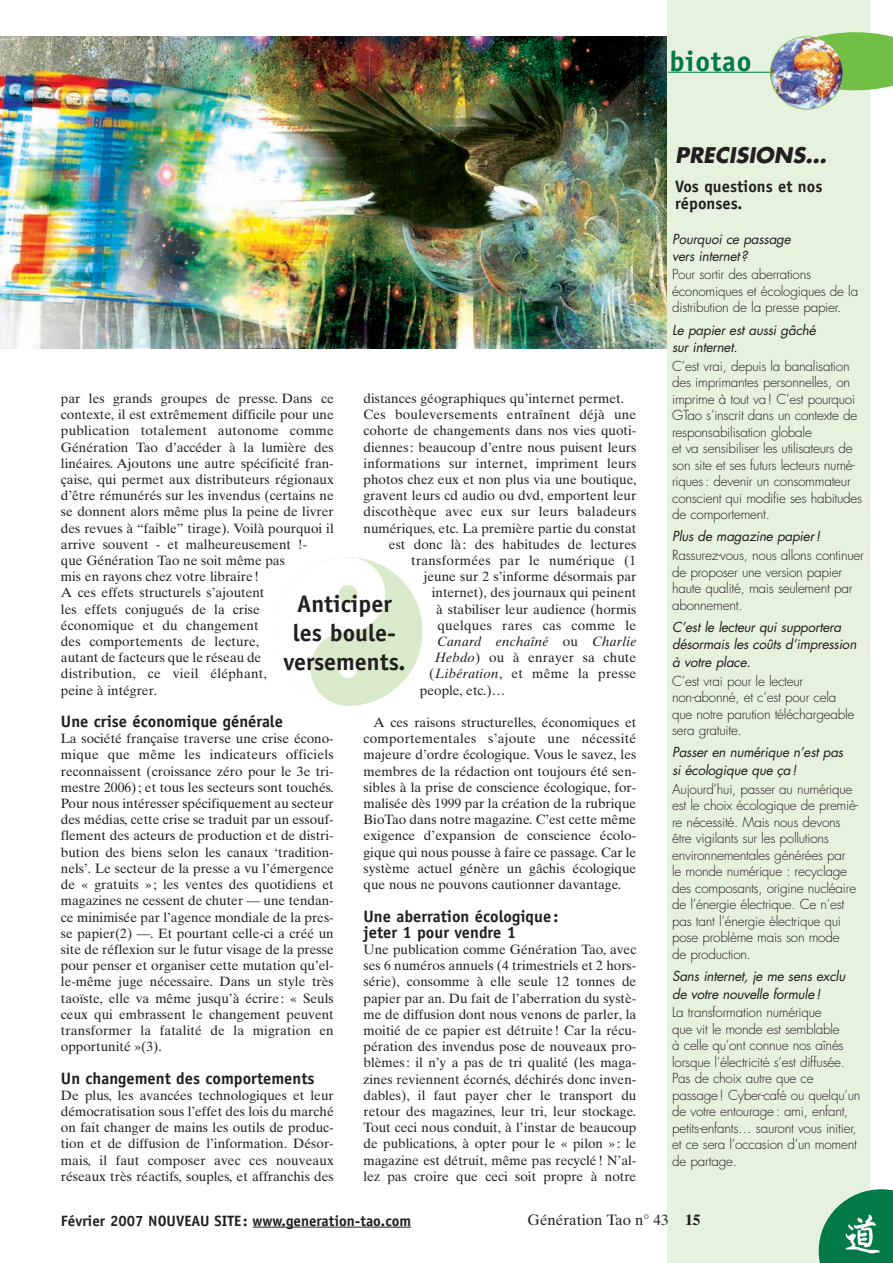
<style>
.page{position:relative;width:893px;height:1263px;background:#fff}
.page>*{position:absolute;margin:0;border:0;box-sizing:border-box;transform-origin:0 0}
.t1{font:700 28.5px "Officina Sans";letter-spacing:.03em;color:#017a47}
.t2{font:700 24px/28.8px "Officina Sans";color:#231f20;text-align:center}
.t3{font:italic 700 21px "Futura";color:#231f20}
.t4{font:700 16.5px/16.2px "Officina Sans";color:#231f20}
.t5{font:700 15px "Officina Sans";color:#231f20}
.t6{font:15px "Times Ten";color:#231f20}
.t7{font:13.5px/16.2px "Times Ten";color:#231f20;text-align:justify}
.t8{font:300 13.5px/16.5px "Futura";letter-spacing:-.02em;color:#231f20}
.t9{font:italic 13.5px/18.1px "Futura";color:#231f20}
.t10{font:13.5px "Times Ten";letter-spacing:.02em;color:#231f20}
.t11{font:italic 13.5px "Times Ten";letter-spacing:.02em;color:#231f20}
.s1{font-style:normal}
.s2{font-style:italic}
.s3{font-weight:300;font-style:normal}
.s4{font-weight:400;font-style:italic}
.s5{font-weight:700}
</style>
<div class="page">
<img style="left:0;top:0;width:893px;height:1263px">
<p class="t1" style="left:669px;top:50px;width:84px">biotao</p>
<p class="t7" style="left:61px;top:392px;width:274px;text-align:left">par les grands groupes de presse. Dans ce contexte, il est extrêmement difficile pour une publication totalement autonome comme Génération Tao d’accéder à la lumière des linéaires. Ajoutons une autre spécificité fran&shy;çaise, qui permet aux distributeurs régionaux d’être rémunérés sur les invendus (certains ne se donnent alors même plus la peine de livrer des revues à “faible” tirage). Voilà pourquoi il arrive souvent - et malheureusement !-<br>que Génération Tao ne soit même pas<br>mis en rayons chez votre libraire !<br>A ces effets structurels s’ajoutent<br>les effets conjugués de la crise économique et du changement<br>des comportements de lecture,<br>autant de facteurs que le réseau de distribution, ce vieil éléphant,<br>peine à intégrer.</p>
<p class="t4" style="left:61px;top:715px;width:224px">Une crise économique générale</p>
<p class="t7" style="left:61px;top:732px;width:274px">La société française traverse une crise écono&shy;mique que même les indicateurs officiels reconnaissent (croissance zéro pour le 3e tri&shy;mestre 2006) ; et tous les secteurs sont touchés.<br>Pour nous intéresser spécifiquement au secteur des médias, cette crise se traduit par un essouf&shy;flement des acteurs de production et de distri&shy;bution des biens selon les canaux ‘tradition&shy;nels’. Le secteur de la presse a vu l’émergence de « gratuits » ; les ventes des quotidiens et magazines ne cessent de chuter — une tendan&shy;ce minimisée par l’agence mondiale de la pres&shy;se papier(2) —. Et pourtant celle-ci a créé un site de réflexion sur le futur visage de la presse pour penser et organiser cette mutation qu’el&shy;le-même juge nécessaire. Dans un style très taoïste, elle va même jusqu’à écrire : « Seuls ceux qui embrassent le changement peuvent transformer la fatalité de la migration en opportunité »(3).</p>
<p class="t4" style="left:61px;top:1071px;width:255px">Un changement des comportements</p>
<p class="t7" style="left:61px;top:1088px;width:274px">De plus, les avancées technologiques et leur démocratisation sous l’effet des lois du marché on fait changer de mains les outils de produc&shy;tion et de diffusion de l’information. Désor&shy;mais, il faut composer avec ces nouveaux réseaux très réactifs, souples, et affranchis des</p>
<p class="t7" style="left:363px;top:392px;width:262px">distances géographiques qu’internet permet.</p>
<p class="t10" style="left:363px;top:409px;width:274px">Ces bouleversements entraînent déjà une</p>
<p class="t7" style="left:363px;top:424px;width:274px">cohorte de changements dans nos vies quoti-</p>
<p class="t7" style="left:363px;top:440px;width:274px">diennes : beaucoup d’entre nous puisent leurs</p>
<p class="t7" style="left:363px;top:456px;width:274px">informations sur internet, impriment leurs</p>
<p class="t7" style="left:363px;top:473px;width:274px">photos chez eux et non plus via une boutique,</p>
<p class="t7" style="left:363px;top:489px;width:274px">gravent leurs cd audio ou dvd, emportent leur</p>
<p class="t10" style="left:363px;top:507px;width:274px">discothèque avec eux sur leurs baladeurs</p>
<p class="t7" style="left:363px;top:521px;width:274px">numériques, etc. La première partie du constat</p>
<p class="t7" style="left:389px;top:537px;width:249px">est donc là : des habitudes de lectures</p>
<p class="t10" style="left:411px;top:555px;width:227px">transformées par le numérique (1</p>
<p class="t7" style="left:424px;top:570px;width:214px">jeune sur 2 s’informe désormais par</p>
<p class="t7" style="left:432px;top:586px;width:206px">internet), des journaux qui peinent</p>
<p class="t7" style="left:436px;top:602px;width:202px">à stabiliser leur audience (hormis</p>
<p class="t10" style="left:437px;top:620px;width:200px">quelques rares cas comme le</p>
<p class="t11" style="left:437px;top:636px;width:201px">Canard enchaîné <span class="s1">ou</span> Charlie</p>
<p class="t7" style="left:435px;top:651px;width:203px"><span class="s2">Hebdo</span>) ou à enrayer sa chute</p>
<p class="t10" style="left:429px;top:669px;width:209px">(<span class="s2">Libération</span>, et même la presse</p>
<p class="t7" style="left:420px;top:683px;width:87px">people, etc.)…</p>
<p class="t7" style="left:363px;top:716px;width:274px;text-indent:10px">A ces raisons structurelles, économiques et comportementales s’ajoute une nécessité majeure d’ordre écologique. Vous le savez, les membres de la rédaction ont toujours été sen&shy;sibles à la prise de conscience écologique, for&shy;malisée dès 1999 par la création de la rubrique BioTao dans notre magazine. C’est cette même exigence d’expansion de conscience écolo&shy;gique qui nous pousse à faire ce passage. Car le système actuel génère un gâchis écologique que nous ne pouvons cautionner davantage.</p>
<p class="t4" style="left:363px;top:909px;width:196px">Une aberration écologique: jeter 1 pour vendre 1</p>
<p class="t7" style="left:363px;top:942px;width:274px">Une publication comme Génération Tao, avec ses 6 numéros annuels (4 trimestriels et 2 hors&shy;série), consomme à elle seule 12 tonnes de papier par an. Du fait de l’aberration du systè&shy;me de diffusion dont nous venons de parler, la moitié de ce papier est détruite ! Car la récu&shy;pération des invendus pose de nouveaux pro&shy;blèmes : il n’y a pas de tri qualité (les maga&shy;zines reviennent écornés, déchirés donc inven&shy;dables), il faut payer cher le transport du retour des magazines, leur tri, leur stockage.<br>Tout ceci nous conduit, à l’instar de beaucoup de publications, à opter pour le « pilon » : le magazine est détruit, même pas recyclé ! N’al&shy;lez pas croire que ceci soit propre à notre</p>
<p class="t2" style="left:283px;top:591px;width:124px">Anticiper les boule&shy;versements.</p>
<p class="t3" style="left:675px;top:146px;width:156px">PRECISIONS…</p>
<p class="t4" style="left:675px;top:180px;width:149px">Vos questions et nos réponses.</p>
<p class="t9" style="left:672px;top:232px;width:123px;line-height:16.5px">Pourquoi ce passage vers internet?</p>
<p class="t8" style="left:672px;top:267px;width:188px">Pour sortir des aberrations économiques et écologiques de la distribution de la presse papier.</p>
<p class="t9" style="left:672px;top:322px;width:179px">Le papier est aussi gâché<br>sur internet.<br><span class="s3">C’est vrai, depuis la banalisation</span></p>
<p class="t8" style="left:672px;top:375px;width:192px">des imprimantes personnelles, on imprime à tout va! C’est pourquoi<br>GTao s’inscrit dans un contexte de responsabilisation globale<br>et va sensibiliser les utilisateurs de son site et ses futurs lecteurs numé&shy;riques: devenir un consommateur conscient qui modifie ses habitudes de comportement.</p>
<p class="t8" style="left:672px;top:528px;width:193px;line-height:18.6px"><span class="s4">Plus de magazine papier!<br></span>Rassurez-vous, nous allons continuer</p>
<p class="t8" style="left:672px;top:564px;width:182px">de proposer une version papier haute qualité, mais seulement par abonnement.</p>
<p class="t9" style="left:672px;top:619px;width:188px">C’est le lecteur qui supportera désormais les coûts d’impression à votre place.<br><span class="s3">C’est vrai pour le lecteur</span></p>
<p class="t8" style="left:672px;top:690px;width:184px">non-abonné, et c’est pour cela que notre parution téléchargeable sera gratuite.</p>
<p class="t9" style="left:672px;top:744px;width:182px">Passer en numérique n’est pas si écologique que ça!<br><span class="s3">Aujourd’hui, passer au numérique</span></p>
<p class="t8" style="left:672px;top:798px;width:188px">est le choix écologique de premiè&shy;re nécessité. Mais nous devons être vigilants sur les pollutions environnementales générées par le monde numérique : recyclage des composants, origine nucléaire de l’énergie électrique. Ce n’est pas tant l’énergie électrique qui pose problème mais son mode<br>de production.</p>
<p class="t9" style="left:672px;top:968px;width:177px">Sans internet, je me sens exclu de votre nouvelle formule!<br><span class="s3">La transformation numérique</span></p>
<p class="t8" style="left:672px;top:1021px;width:190px">que vit le monde est semblable<br>à celle qu’ont connue nos aînés lorsque l’électricité s’est diffusée.<br>Pas de choix autre que ce passage! Cyber-café ou quelqu’un de votre entourage: ami, enfant, petits-enfants… sauront vous initier, et ce sera l’occasion d’un moment de partage.</p>
<p class="t5" style="left:61px;top:1214px;width:352px">Février 2007 NOUVEAU SITE: www.generation-tao.com</p>
<p class="t6" style="left:527px;top:1214px;width:174px">Génération Tao n° 43 <span class="s5">15</span></p>
</div>
